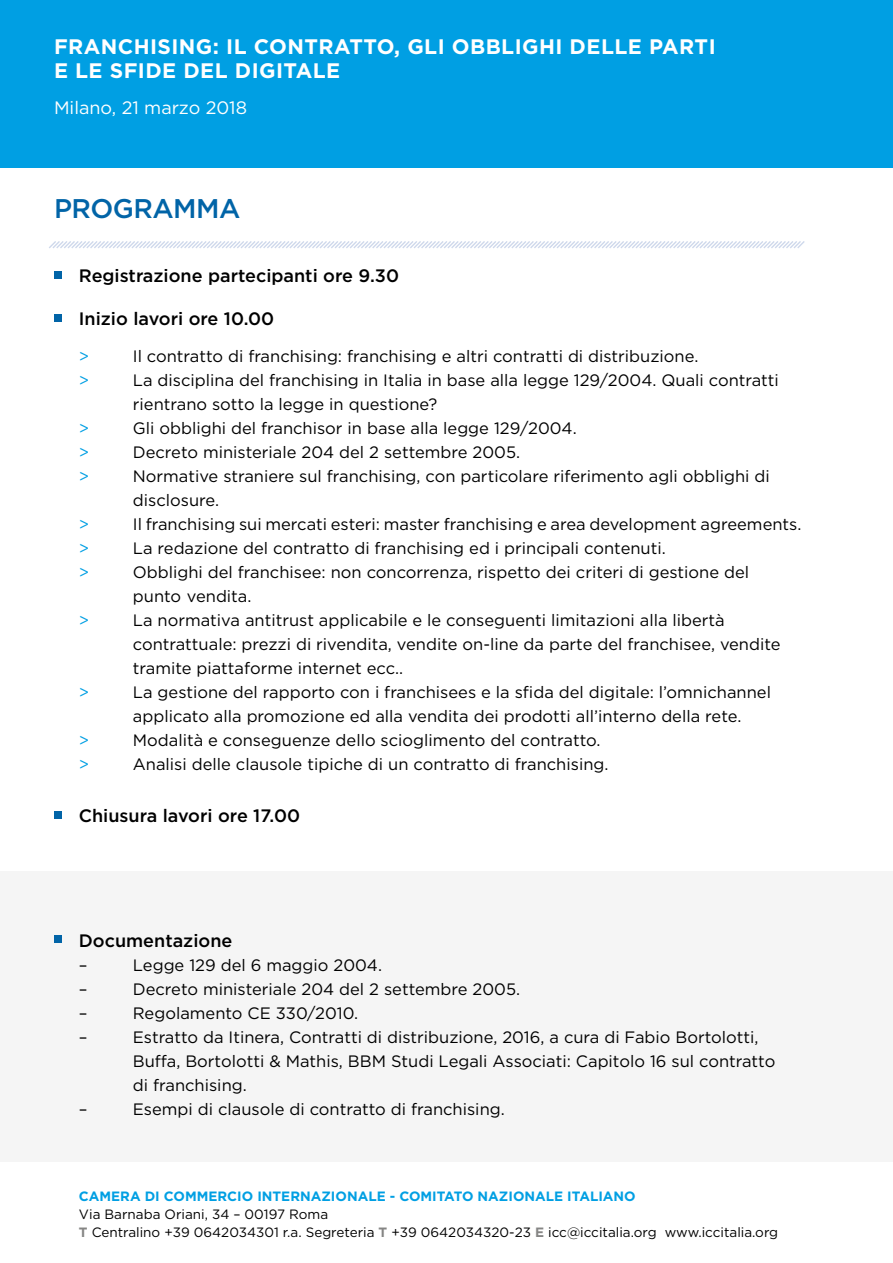
<style>
.page{position:relative;width:893px;height:1263px;background:#fff}
.page>*{position:absolute;margin:0;border:0;box-sizing:border-box;transform-origin:0 0}
.t1{font:500 27px "Gotham";letter-spacing:-.02em;color:#0164a7}
.t2{font:700 21px/24px "Gotham";letter-spacing:.02em;color:#fff}
.t3{font:500 18px "Gotham";color:#000}
.t4{font:18px "Gotham";color:#fff}
.t5{font:16.5px/24px "Gotham";color:#000}
.t6{font:16.5px "Gotham";color:#009fe3}
.t7{font:13.5px/18px "Gotham";color:#000}
.t8{font:700 13.5px "Gotham";color:#009fe3}
.s1{font-weight:700;color:#858584}
</style>
<div class="page">
<div style="left:0;top:872px;width:893px;height:290px;background:#f5f5f5"></div>
<div style="left:54px;top:935px;width:8px;height:8px;background:#0164a7"></div>
<div style="left:54px;top:271px;width:8px;height:8px;background:#0164a7"></div>
<div style="left:54px;top:314px;width:8px;height:8px;background:#0164a7"></div>
<svg style="left:49px;top:241px;width:756px;height:7px"></svg>
<div style="left:0;top:0;width:893px;height:168px;background:#009fe3"></div>
<div style="left:54px;top:811px;width:8px;height:8px;background:#0164a7"></div>
<p class="t2" style="left:54px;top:35px;width:663px">FRANCHISING: IL CONTRATTO, GLI OBBLIGHI DELLE PARTI<br>E LE SFIDE DEL DIGITALE</p>
<p class="t4" style="left:54px;top:96px;width:195px">Milano, 21 marzo 2018</p>
<h1 class="t1" style="left:54px;top:190px;width:188px">PROGRAMMA</h1>
<p class="t3" style="left:79px;top:263px;width:322px">Registrazione partecipanti ore 9.30</p>
<p class="t3" style="left:79px;top:307px;width:197px">Inizio lavori ore 10.00</p>
<p class="t6" style="left:79px;top:345px;width:12px">&gt;</p>
<p class="t5" style="left:133px;top:344px;width:567px">Il contratto di franchising: franchising e altri contratti di distribuzione.</p>
<p class="t6" style="left:79px;top:369px;width:12px">&gt;</p>
<p class="t5" style="left:133px;top:368px;width:648px">La disciplina del franchising in Italia in base alla legge 129/2004. Quali contratti rientrano sotto la legge in questione?</p>
<p class="t6" style="left:79px;top:417px;width:12px">&gt;</p>
<p class="t5" style="left:133px;top:416px;width:445px">Gli obblighi del franchisor in base alla legge 129/2004.</p>
<p class="t6" style="left:79px;top:441px;width:12px">&gt;</p>
<p class="t5" style="left:133px;top:440px;width:389px">Decreto ministeriale 204 del 2 settembre 2005.</p>
<p class="t6" style="left:79px;top:465px;width:12px">&gt;</p>
<p class="t5" style="left:133px;top:464px;width:638px">Normative straniere sul franchising, con particolare riferimento agli obblighi di disclosure.</p>
<p class="t6" style="left:79px;top:514px;width:12px">&gt;</p>
<p class="t5" style="left:133px;top:512px;width:670px">Il franchising sui mercati esteri: master franchising e area development agreements.</p>
<p class="t6" style="left:79px;top:538px;width:12px">&gt;</p>
<p class="t5" style="left:133px;top:536px;width:534px">La redazione del contratto di franchising ed i principali contenuti.</p>
<p class="t6" style="left:79px;top:562px;width:12px">&gt;</p>
<p class="t5" style="left:133px;top:560px;width:618px">Obblighi del franchisee: non concorrenza, rispetto dei criteri di gestione del punto vendita.</p>
<p class="t6" style="left:79px;top:610px;width:12px">&gt;</p>
<p class="t5" style="left:133px;top:608px;width:649px">La normativa antitrust applicabile e le conseguenti limitazioni alla libertà contrattuale: prezzi di rivendita, vendite on-line da parte del franchisee, vendite tramite piattaforme internet ecc..</p>
<p class="t6" style="left:79px;top:682px;width:12px">&gt;</p>
<p class="t5" style="left:133px;top:680px;width:640px">La gestione del rapporto con i franchisees e la sfida del digitale: l’omnichannel applicato alla promozione ed alla vendita dei prodotti all’interno della rete.</p>
<p class="t6" style="left:79px;top:730px;width:12px">&gt;</p>
<p class="t5" style="left:133px;top:728px;width:469px">Modalità e conseguenze dello scioglimento del contratto.</p>
<p class="t6" style="left:79px;top:754px;width:12px">&gt;</p>
<p class="t5" style="left:133px;top:752px;width:477px">Analisi delle clausole tipiche di un contratto di franchising.</p>
<p class="t3" style="left:79px;top:803px;width:223px">Chiusura lavori ore 17.00</p>
<p class="t3" style="left:79px;top:929px;width:155px">Documentazione</p>
<p class="t5" style="left:79px;top:953px;width:10px">–</p>
<p class="t5" style="left:133px;top:953px;width:251px">Legge 129 del 6 maggio 2004.</p>
<p class="t5" style="left:79px;top:977px;width:10px">–</p>
<p class="t5" style="left:133px;top:977px;width:389px">Decreto ministeriale 204 del 2 settembre 2005.</p>
<p class="t5" style="left:79px;top:1001px;width:10px">–</p>
<p class="t5" style="left:133px;top:1001px;width:227px">Regolamento CE 330/2010.</p>
<p class="t5" style="left:79px;top:1025px;width:10px">–</p>
<p class="t5" style="left:133px;top:1025px;width:644px">Estratto da Itinera, Contratti di distribuzione, 2016, a cura di Fabio Bortolotti,<br>Buffa, Bortolotti &amp; Mathis, BBM Studi Legali Associati: Capitolo 16 sul contratto di franchising.</p>
<p class="t5" style="left:79px;top:1097px;width:10px">–</p>
<p class="t5" style="left:133px;top:1097px;width:373px">Esempi di clausole di contratto di franchising.</p>
<p class="t8" style="left:79px;top:1187px;width:558px">CAMERA DI COMMERCIO INTERNAZIONALE - COMITATO NAZIONALE ITALIANO</p>
<p class="t7" style="left:79px;top:1205px;width:701px">Via Barnaba Oriani, 34 – 00197 Roma<br><span class="s1">T</span> Centralino +39 0642034301 r.a. Segreteria <span class="s1">T</span> +39 0642034320-23 <span class="s1">E</span> icc@iccitalia.org www.iccitalia.org</p>
</div>
